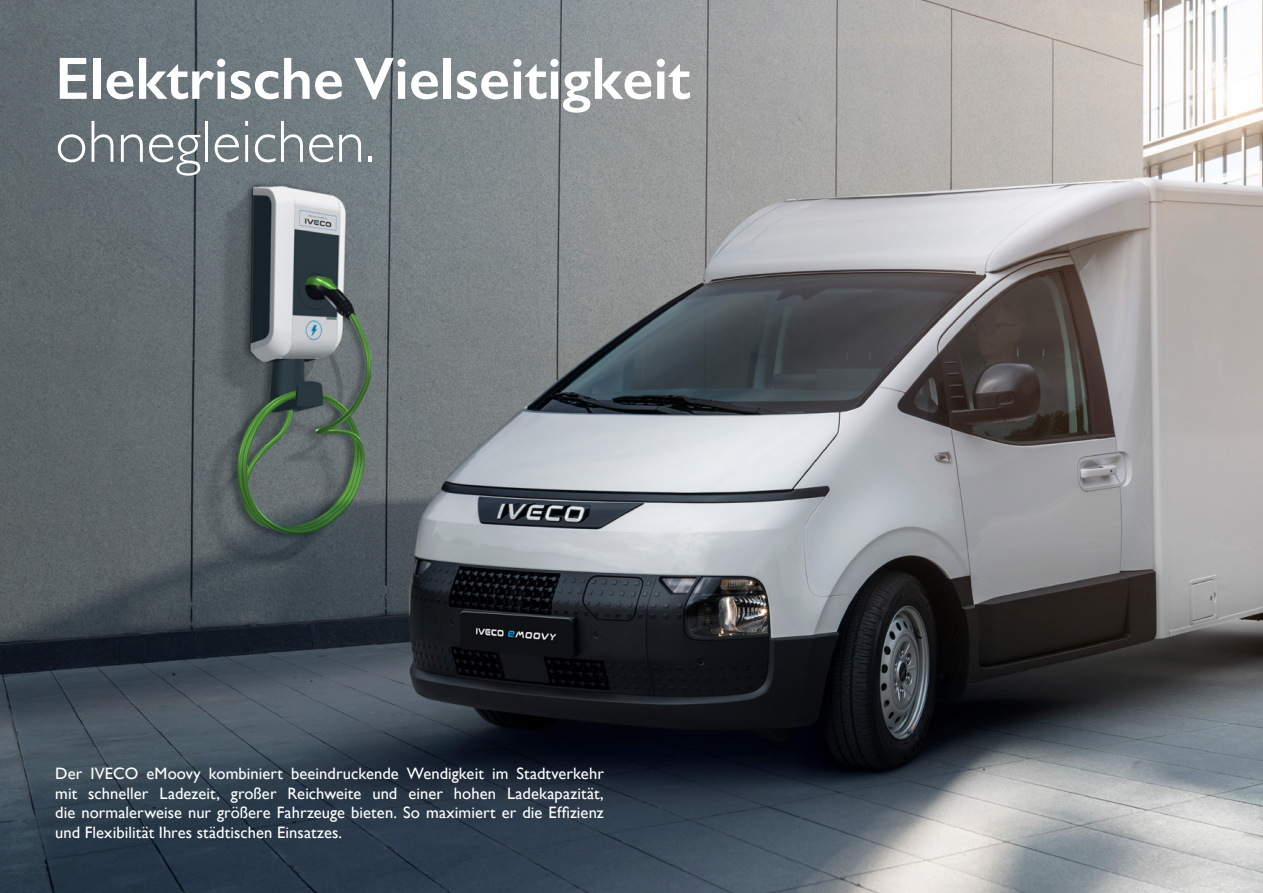
<style>
.page{position:relative;width:1263px;height:893px;background:#fff}
.page>*{position:absolute;margin:0;border:0;box-sizing:border-box;transform-origin:0 0}
.t1{font:600 60px "Gill Sans";color:#fff}
.t2{font:300 60px "Gill Sans";color:#fff}
.t3{font:16.5px/19.5px "Gill Sans";letter-spacing:.005em;color:#fff;text-align:justify}
</style>
<div class="page">
<img style="left:0;top:0;width:1263px;height:893px">
<h1 class="t1" style="left:55px;top:42px;width:637px">Elektrische Vielseitigkeit</h1>
<h1 class="t2" style="left:55px;top:95px;width:322px">ohnegleichen.</h1>
<p class="t3" style="left:55px;top:764px;width:550px">Der IVECO eMoovy kombiniert beeindruckende Wendigkeit im Stadtverkehr mit schneller Ladezeit, großer Reichweite und einer hohen Ladekapazität, die normalerweise nur größere Fahrzeuge bieten. So maximiert er die Effizienz und Flexibilität Ihres städtischen Einsatzes.</p>
</div>
